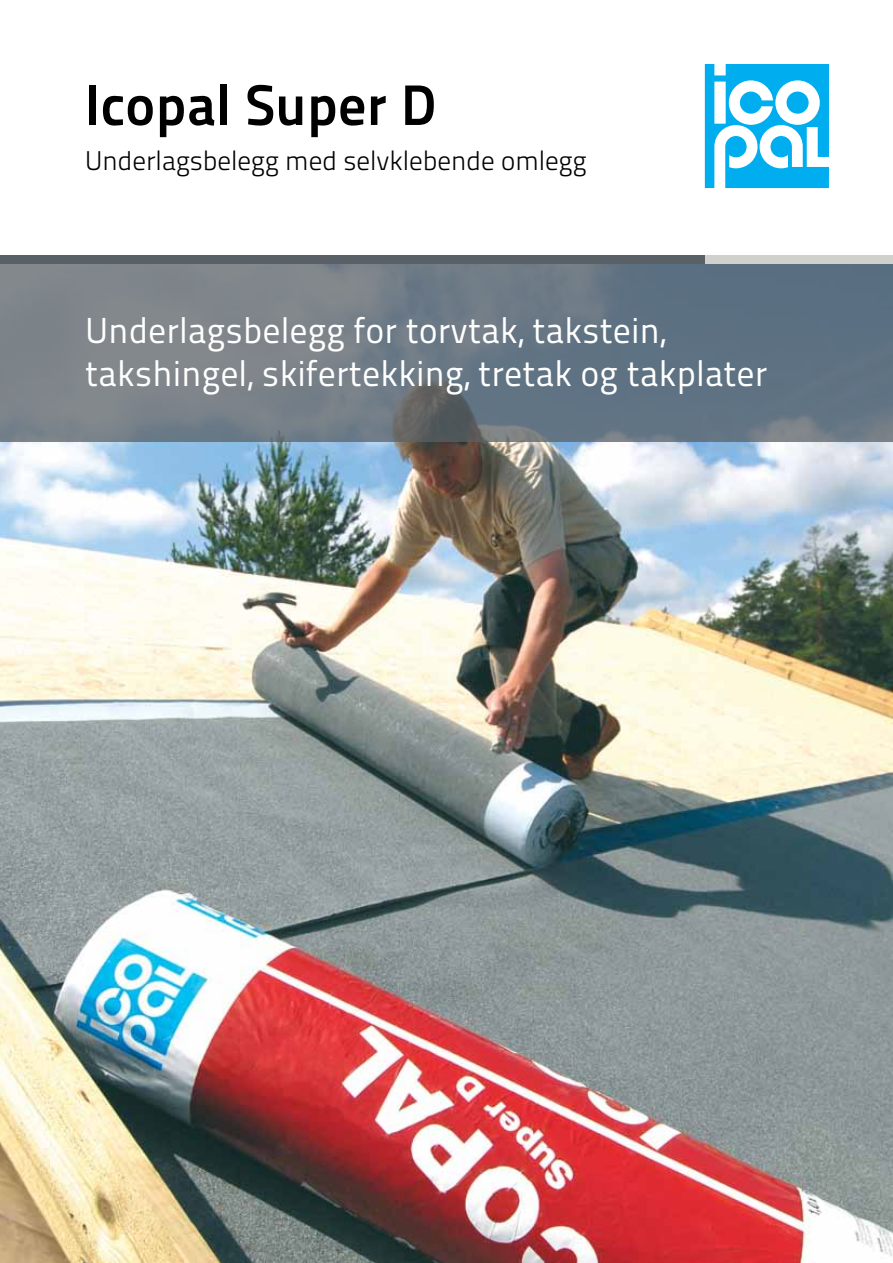
<style>
.page{position:relative;width:893px;height:1263px;background:#fff}
.page>*{position:absolute;margin:0;border:0;box-sizing:border-box;transform-origin:0 0}
.t1{font:57px "Titillium Maps 29 L 800 wt";color:#000}
.t2{font:36px/43.2px "Titillium Maps 29 L 400 wt";color:#fff}
.t3{font:27px "Titillium Text 25 L 250 wt";color:#000}
</style>
<div class="page">
<img style="left:0;top:442px;width:893px;height:821px">
<svg style="left:0;top:264px;width:893px;height:178px;background:#6d7a85"></svg>
<svg style="left:705px;top:64px;width:124px;height:124px"></svg>
<div style="left:705px;top:255px;width:188px;height:9px;background:#d0d0cd"></div>
<div style="left:0;top:255px;width:705px;height:9px;background:#5a6166"></div>
<h1 class="t1" style="left:85px;top:61px;width:353px">Icopal Super D</h1>
<p class="t3" style="left:85px;top:141px;width:503px">Underlagsbelegg med selvklebende omlegg</p>
<p class="t2" style="left:85px;top:307px;width:684px">Underlagsbelegg for torvtak, takstein, takshingel, skifertekking, tretak og takplater</p>
</div>
